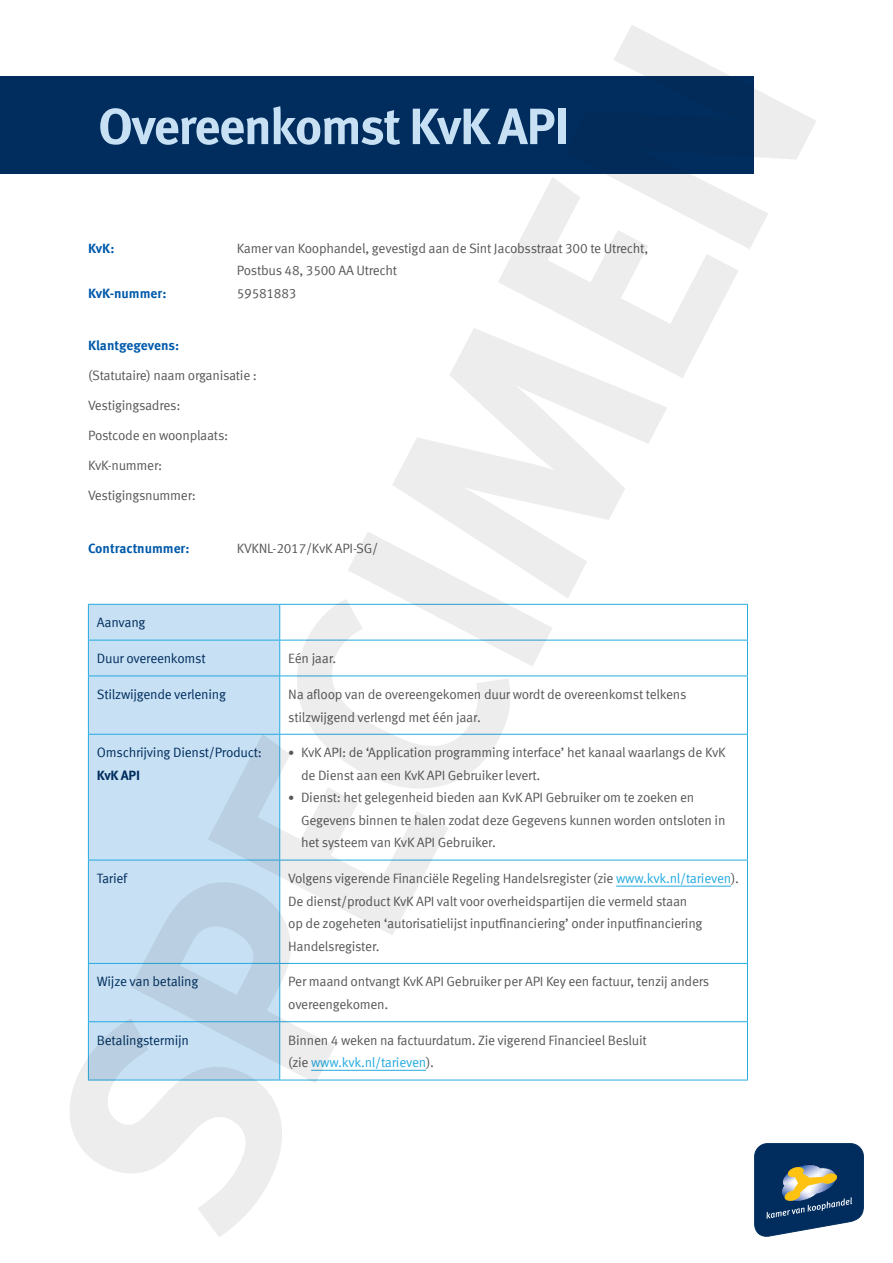
<style>
.page{position:relative;width:893px;height:1263px;background:#fff}
.page>*{position:absolute;margin:0;border:0;box-sizing:border-box;transform-origin:0 0}
.t1{font:700 51px "Meta Offc";letter-spacing:-.03em;color:#c7e0f3}
.t2{font:13.5px/22.5px "Meta Offc Norm";letter-spacing:-.02em;color:#57585a}
.t3{font:13.5px "Meta Offc Norm";letter-spacing:-.02em;color:#002d5e}
.t4{font:700 13.5px "Meta Offc";color:#015aaa}
.t5{font:700 13.5px "Meta Offc";letter-spacing:-.02em;color:#002d5e}
.s1{font-size:12px}
.s2{color:#24aae1}
</style>
<div class="page">
<svg style="left:754px;top:1143px;width:109px;height:94px;background:#3b5975"></svg>
<div style="left:0;top:76px;width:754px;height:98px;background:#002d5e"></div>
<div style="left:89px;top:605px;width:190px;height:475px;background:#c7e0f3"></div>
<svg style="left:280px;top:605px;width:467px;height:475px"></svg>
<hr style="left:88px;top:604px;width:192px;height:1px;background:#24aae1">
<hr style="left:88px;top:640px;width:192px;height:1px;background:#24aae1">
<hr style="left:280px;top:604px;width:468px;height:1px;background:#24aae1">
<hr style="left:280px;top:640px;width:468px;height:1px;background:#24aae1">
<hr style="left:747px;top:605px;width:1px;height:35px;background:#24aae1">
<hr style="left:747px;top:640px;width:1px;height:35px;background:#24aae1">
<hr style="left:747px;top:676px;width:1px;height:58px;background:#24aae1">
<hr style="left:747px;top:735px;width:1px;height:125px;background:#24aae1">
<hr style="left:747px;top:860px;width:1px;height:103px;background:#24aae1">
<hr style="left:747px;top:964px;width:1px;height:57px;background:#24aae1">
<hr style="left:747px;top:1022px;width:1px;height:58px;background:#24aae1">
<hr style="left:88px;top:605px;width:1px;height:35px;background:#24aae1">
<hr style="left:88px;top:640px;width:1px;height:35px;background:#24aae1">
<hr style="left:88px;top:675px;width:192px;height:1px;background:#24aae1">
<hr style="left:88px;top:676px;width:1px;height:58px;background:#24aae1">
<hr style="left:88px;top:734px;width:192px;height:1px;background:#24aae1">
<hr style="left:88px;top:735px;width:1px;height:125px;background:#24aae1">
<hr style="left:88px;top:860px;width:192px;height:1px;background:#24aae1">
<hr style="left:88px;top:860px;width:1px;height:103px;background:#24aae1">
<hr style="left:88px;top:963px;width:192px;height:1px;background:#24aae1">
<hr style="left:88px;top:964px;width:1px;height:57px;background:#24aae1">
<hr style="left:88px;top:1021px;width:192px;height:1px;background:#24aae1">
<hr style="left:88px;top:1022px;width:1px;height:58px;background:#24aae1">
<hr style="left:279px;top:605px;width:1px;height:35px;background:#24aae1">
<hr style="left:279px;top:640px;width:1px;height:35px;background:#24aae1">
<hr style="left:280px;top:675px;width:468px;height:1px;background:#24aae1">
<hr style="left:279px;top:676px;width:1px;height:58px;background:#24aae1">
<hr style="left:280px;top:734px;width:468px;height:1px;background:#24aae1">
<hr style="left:279px;top:735px;width:1px;height:125px;background:#24aae1">
<hr style="left:280px;top:860px;width:468px;height:1px;background:#24aae1">
<hr style="left:279px;top:860px;width:1px;height:103px;background:#24aae1">
<hr style="left:280px;top:963px;width:468px;height:1px;background:#24aae1">
<hr style="left:279px;top:964px;width:1px;height:57px;background:#24aae1">
<hr style="left:280px;top:1021px;width:468px;height:1px;background:#24aae1">
<hr style="left:279px;top:1022px;width:1px;height:58px;background:#24aae1">
<hr style="left:280px;top:1080px;width:468px;height:1px;background:#24aae1">
<hr style="left:88px;top:1080px;width:192px;height:1px;background:#24aae1">
<hr style="left:616px;top:886px;width:115px;height:1px;background:#24aae1">
<hr style="left:311px;top:1070px;width:115px;height:1px;background:#24aae1">
<h1 class="t1" style="left:98px;top:96px;width:473px">Overeenkomst KvK API</h1>
<p class="t4" style="left:88px;top:240px;width:28px">KvK:</p>
<p class="t2" style="left:237px;top:237px;width:413px">Kamer van Koophandel, gevestigd aan de Sint Jacobsstraat 300 te Utrecht,<br>Postbus 48, 3500 AA Utrecht</p>
<p class="t4" style="left:88px;top:285px;width:80px">KvK-nummer:</p>
<p class="t2" style="left:237px;top:282px;width:61px">59581883</p>
<p class="t4" style="left:88px;top:338px;width:93px">Klantgegevens:</p>
<p class="t2" style="left:88px;top:365px;width:171px">(Statutaire) naam organisatie :</p>
<p class="t2" style="left:88px;top:395px;width:94px">Vestigingsadres:</p>
<p class="t2" style="left:88px;top:425px;width:142px">Postcode en woonplaats:</p>
<p class="t2" style="left:88px;top:455px;width:76px">KvK-nummer:</p>
<p class="t2" style="left:88px;top:485px;width:109px">Vestigingsnummer:</p>
<p class="t4" style="left:88px;top:540px;width:103px">Contractnummer:</p>
<p class="t2" style="left:237px;top:537px;width:143px">KVKNL-2017/KvK API-SG/</p>
<p class="t3" style="left:97px;top:615px;width:50px">Aanvang</p>
<p class="t3" style="left:97px;top:651px;width:110px">Duur overeenkomst</p>
<p class="t2" style="left:288px;top:648px;width:50px">Eén jaar.</p>
<p class="t3" style="left:97px;top:686px;width:131px">Stilzwijgende verlening</p>
<p class="t2" style="left:288px;top:683px;width:400px">Na afloop van de overeengekomen duur wordt de overeenkomst telkens stilzwijgend verlengd met één jaar.</p>
<p class="t3" style="left:97px;top:745px;width:167px">Omschrijving Dienst/Product:</p>
<p class="t5" style="left:97px;top:767px;width:45px">KvK API</p>
<p class="t2" style="left:301px;top:742px;width:426px;text-indent:-13px"><span class="s1">•</span> KvK API: de ‘Application programming interface’ het kanaal waarlangs de KvK de Dienst aan een KvK API Gebruiker levert.</p>
<p class="t2" style="left:301px;top:787px;width:426px;text-indent:-13px"><span class="s1">•</span> Dienst: het gelegenheid bieden aan KvK API Gebruiker om te zoeken en<br>Gegevens binnen te halen zodat deze Gegevens kunnen worden ontsloten in het systeem van KvK API Gebruiker.</p>
<p class="t3" style="left:97px;top:871px;width:32px">Tarief</p>
<p class="t2" style="left:288px;top:867px;width:452px">Volgens vigerende Financiële Regeling Handelsregister (zie <span class="s2">www.kvk.nl/tarieven</span>).<br>De dienst/product KvK API valt voor overheidspartijen die vermeld staan<br>op de zogeheten ‘autorisatielijst inputfinanciering’ onder inputfinanciering Handelsregister.</p>
<p class="t3" style="left:97px;top:974px;width:103px">Wijze van betaling</p>
<p class="t2" style="left:288px;top:971px;width:423px">Per maand ontvangt KvK API Gebruiker per API Key een factuur, tenzij anders overeengekomen.</p>
<p class="t3" style="left:97px;top:1032px;width:94px">Betalingstermijn</p>
<p class="t2" style="left:288px;top:1029px;width:360px">Binnen 4 weken na factuurdatum. Zie vigerend Financieel Besluit (zie <span class="s2">www.kvk.nl/tarieven</span>).</p>
</div>
